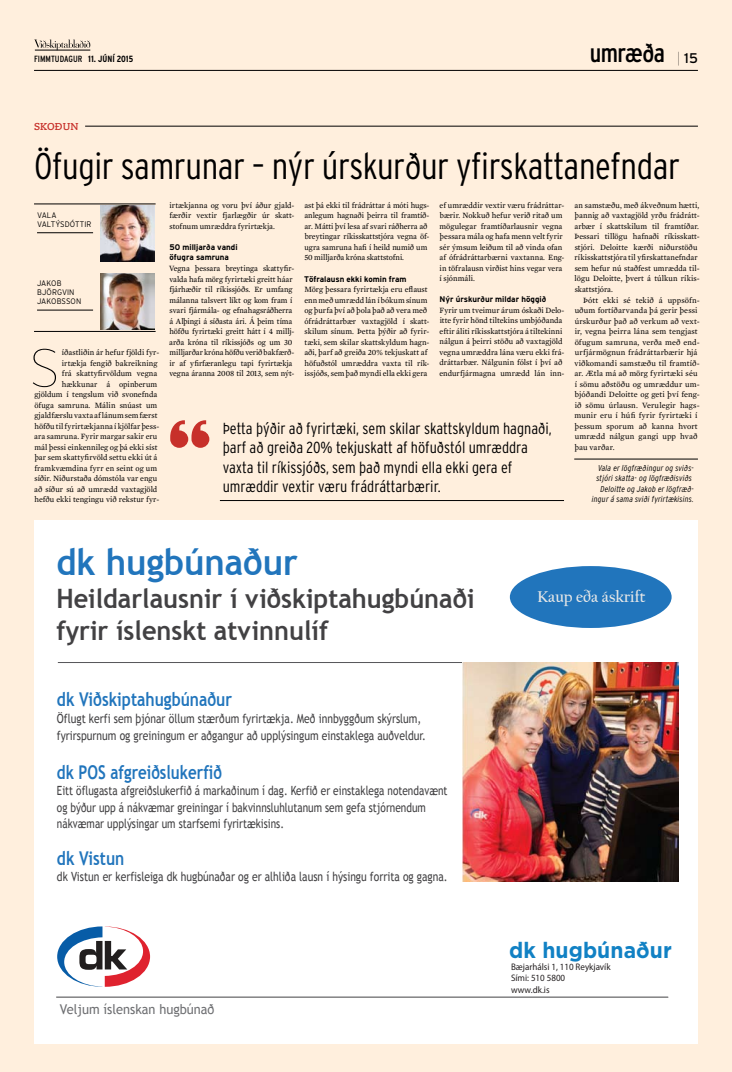
<style>
.page{position:relative;width:732px;height:1072px;background:#fff}
.page>*{position:absolute;margin:0;border:0;box-sizing:border-box;transform-origin:0 0}
.t1{font:100 53.2px "Interstate";color:#000}
.t2{font:300 condensed 37px "Interstate";letter-spacing:-.01em;color:#000}
.t3{font:700 36.4px "Trebuchet MS";color:#2175bc;scale:.95 1}
.t4{font:700 26.7px/32px "Trebuchet MS";color:#424143;scale:.95 1}
.t5{font:condensed 26px "Interstate";color:#000}
.t6{font:700 22.2px "Gotham";letter-spacing:.005em;color:#1181c4;scale:.95 1}
.t7{font:700 19px "Trebuchet MS";color:#2175bc;scale:.82 1}
.t8{font:700 19px "Trebuchet MS";color:#2175bc;scale:.8 1}
.t9{font:700 16.4px "Californian FB";color:#e6e7e7;scale:.95 1}
.t10{font:300 condensed 16px/19.2px "Interstate";color:#000}
.t11{font:13.5px "Trebuchet MS";color:#6e6f72;scale:.95 1}
.t12{font:12.7px/17.1px "Trebuchet MS";color:#424143;scale:.82 1}
.t13{font:12.7px/16.2px "Trebuchet MS";color:#424143;scale:.8 1}
.t14{font:700 10px "Caecilia";letter-spacing:.01em;color:#c7302a}
.t15{font:9.5px/11.4px "Myriad Pro";color:#231f20;scale:.95 1}
.t16{font:condensed 9px "Interstate";color:#000}
.t17{font:italic 300 condensed 8.5px/10.5px "Interstate";letter-spacing:.02em;color:#000;text-align:right}
.t18{font:8.2px/10.5px "Mercury Text G2";letter-spacing:.005em;color:#000}
.t19{font:8.2px/10.5px "Mercury Text G2";letter-spacing:.005em;color:#000;scale:.96 1}
.t20{font:8.2px "Mercury Text G2";letter-spacing:.025em;color:#000}
.t21{font:300 8px/9px "Interstate";letter-spacing:.005em;color:#000;scale:.95 1}
.s1{font-weight:700}
.s2{font-weight:100;font-stretch:normal;font-size:14px}
.s3{font-stretch:normal;font-size:14px}
.s4{font-family:"Interstate";font-weight:700}
</style>
<div class="page">
<div style="left:0;top:0;width:731px;height:1072px;background:#ffefdd"></div>
<hr style="left:34px;top:70px;width:663px;height:1px;background:#000">
<svg style="left:34px;top:40px;width:56px;height:10px"></svg>
<hr style="left:35px;top:50px;width:55px;height:1px;background:#000">
<hr style="left:574px;top:459px;width:123px;height:1px;background:#000">
<hr style="left:85px;top:126px;width:612px;height:1px;background:#000">
<hr style="left:34px;top:204px;width:121px;height:1px;background:#000">
<hr style="left:37px;top:232px;width:56px;height:1px;background:#000">
<img style="left:100px;top:206px;width:54px;height:55px">
<div style="left:34px;top:520px;width:663px;height:523px;background:#fff"></div>
<hr style="left:58px;top:662px;width:415px;height:1px;background:#59595c">
<hr style="left:56px;top:996px;width:612px;height:1px;background:#59595c">
<img style="left:462px;top:662px;width:216px;height:219px">
<svg style="left:57px;top:926px;width:93px;height:60px"></svg>
<div style="left:509px;top:566px;width:162px;height:62px;background:#2175bc;border-radius:50%"></div>
<hr style="left:34px;top:331px;width:121px;height:1px;background:#000">
<hr style="left:37px;top:310px;width:56px;height:1px;background:#000">
<img style="left:100px;top:274px;width:54px;height:55px">
<hr style="left:220px;top:500px;width:344px;height:1px;background:#000">
<svg style="left:170px;top:420px;width:39px;height:28px"></svg>
<p class="t16" style="left:34px;top:53px;width:101px">FIMMTUDAGUR <span class="s1">11. júní 2015</span></p>
<p class="t5" style="left:589px;top:39px;width:110px">UMRÆÐA <span class="s2">|</span> <span class="s3">15</span></p>
<p class="t14" style="left:34px;top:121px;width:46px">SKOÐUN</p>
<p class="t2" style="left:34px;top:145px;width:647px">Öfugir samrunar – nýr úrskurður yfirskattanefndar</p>
<p class="t21" style="left:37px;top:210px;width:59px">VALA<br>VALTÝSDÓTTIR</p>
<p class="t21" style="left:37px;top:279px;width:48px">JAKOB<br>BJÖRGVIN<br>JAKOBSSON</p>
<p class="t1" style="left:29px;top:339px;width:32px">S</p>
<p class="t18" style="left:34px;top:347px;width:127px;text-align:right">íðastliðin ár hefur fjöldi fyr-<br>irtækja fengið bakreikning<br>frá skattyfirvöldum vegna hækkunar á opinberum gjöldum í tengslum við svonefnda öfuga samruna. Málin snúast um gjaldfærslu vaxta af lánum sem færst höfðu til fyrirtækjanna í kjölfar þess&shy;ara samruna. Fyrir margar sakir eru mál þessi einkennileg og þá ekki síst þar sem skattyfirvöld settu ekki út á framkvæmdina fyrr en seint og um síðir. Niðurstaða dómstóla var engu að síður sú að umrædd vaxtagjöld hefðu ekki tengingu við rekstur fyr-</p>
<p class="t18" style="left:169px;top:200px;width:126px;text-align:justify">irtækjanna og voru því áður gjald&shy;færðir vextir fjarlægðir úr skatt&shy;stofnum umræddra fyrirtækja.</p>
<p class="t19" style="left:169px;top:242px;width:132px"><span class="s4">50 milljarða vandi<br>öfugra samruna<br></span>Vegna þessara breytinga skattyfir&shy;valda hafa mörg fyrirtæki greitt háar fjárhæðir til ríkissjóðs. Er umfang málanna talsvert líkt og kom fram í svari fjármála- og efnahagsráðherra á Alþingi á síðasta ári. Á þeim tíma höfðu fyrirtæki greitt hátt í 4 millj&shy;arða króna til ríkissjóðs og um 30 milljarðar króna höfðu verið bakfærð&shy;ir af yfirfæranlegu tapi fyrirtækja vegna áranna 2008 til 2013, sem nýt-</p>
<p class="t19" style="left:304px;top:200px;width:132px">ast þá ekki til frádráttar á móti hugs&shy;anlegum hagnaði þeirra til framtíð&shy;ar. Mátti því lesa af svari ráðherra að breytingar ríkisskattstjóra vegna öf&shy;ugra samruna hafi í heild numið um 50 milljarða króna skattstofni.</p>
<p class="t18" style="left:304px;top:273px;width:127px"><span class="s4">Töfralausn ekki komin fram<br></span>Mörg þessara fyrirtækja eru eflaust enn með umrædd lán í bókum sínum og þurfa því að þola það að vera með ófrádráttarbær vaxtagjöld í skatt&shy;skilum sínum. Þetta þýðir að fyrir&shy;tæki, sem skilar skattskyldum hagn&shy;aði, þarf að greiða 20% tekjuskatt af höfuðstól umræddra vaxta til rík&shy;issjóðs, sem það myndi ella ekki gera</p>
<p class="t18" style="left:439px;top:200px;width:127px">ef umræddir vextir væru frádráttar&shy;bærir. Nokkuð hefur verið ritað um mögulegar framtíðarlausnir vegna þessara mála og hafa menn velt fyrir sér ýmsum leiðum til að vinda ofan af ófrádráttarbærni vaxtanna. Eng&shy;in töfralausn virðist hins vegar vera í sjónmáli.</p>
<p class="t18" style="left:439px;top:294px;width:127px"><span class="s4">Nýr úrskurður mildar höggið </span>Fyrir um tveimur árum óskaði Delo&shy;itte fyrir hönd tiltekins umbjóðanda eftir áliti ríkisskattstjóra á tiltekinni nálgun á þeirri stöðu að vaxtagjöld vegna umræddra lána væru ekki frá&shy;dráttarbær. Nálgunin fólst í því að endurfjármagna umrædd lán inn-</p>
<p class="t10" style="left:223px;top:419px;width:330px">Þetta þýðir að fyrirtæki, sem skilar skattskyldum hagnaði, þarf að greiða 20% tekjuskatt af höfuðstól umræddra vaxta til ríkissjóðs, sem það myndi ella ekki gera ef umræddir vextir væru frádráttarbærir.</p>
<p class="t18" style="left:574px;top:200px;width:126px">an samstæðu, með ákveðnum hætti,</p>
<p class="t18" style="left:574px;top:210px;width:126px">þannig að vaxtagjöld yrðu frádrátt-</p>
<p class="t18" style="left:574px;top:221px;width:126px">arbær í skattskilum til framtíðar.</p>
<p class="t18" style="left:574px;top:231px;width:126px">Þessari tillögu hafnaði ríkisskatt-</p>
<p class="t18" style="left:574px;top:242px;width:124px">stjóri. Deloitte kærði niðurstöðu</p>
<p class="t18" style="left:574px;top:252px;width:125px">ríkisskattstjóra til yfirskattanefndar</p>
<p class="t18" style="left:574px;top:263px;width:126px">sem hefur nú staðfest umrædda til-</p>
<p class="t18" style="left:574px;top:273px;width:126px">lögu Deloitte, þvert á túlkun ríkis-</p>
<p class="t18" style="left:574px;top:284px;width:40px">skattstjóra.</p>
<p class="t18" style="left:583px;top:294px;width:118px">Þótt ekki sé tekið á uppsöfn-</p>
<p class="t18" style="left:574px;top:305px;width:124px">uðum fortíðarvanda þá gerir þessi</p>
<p class="t18" style="left:574px;top:315px;width:126px">úrskurður það að verkum að vext-</p>
<p class="t18" style="left:574px;top:326px;width:124px">ir, vegna þeirra lána sem tengjast</p>
<p class="t18" style="left:574px;top:336px;width:126px">öfugum samruna, verða með end-</p>
<p class="t18" style="left:574px;top:347px;width:124px">urfjármögnun frádráttarbærir hjá</p>
<p class="t18" style="left:574px;top:357px;width:126px">viðkomandi samstæðu til framtíð-</p>
<p class="t18" style="left:574px;top:368px;width:124px">ar. Ætla má að mörg fyrirtæki séu</p>
<p class="t18" style="left:574px;top:378px;width:126px">í sömu aðstöðu og umræddur um-</p>
<p class="t18" style="left:574px;top:389px;width:126px">bjóðandi Deloitte og geti því feng-</p>
<p class="t18" style="left:574px;top:399px;width:126px">ið sömu úrlausn. Verulegir hags-</p>
<p class="t20" style="left:574px;top:410px;width:124px">munir eru í húfi fyrir fyrirtæki í</p>
<p class="t18" style="left:574px;top:420px;width:124px">þessum sporum að kanna hvort</p>
<p class="t18" style="left:574px;top:431px;width:124px">umrædd nálgun gangi upp hvað</p>
<p class="t18" style="left:574px;top:441px;width:41px">þau varðar.</p>
<p class="t17" style="left:591px;top:462px;width:103px">Vala er lögfræðingur og sviðs&shy;stjóri skatta- og lögfræðisviðs<br>Deloitte og Jakob er lögfræð&shy;ingur á sama sviði fyrirtækisins.</p>
<p class="t3" style="left:56px;top:540px;width:256px">dk hugbúnaður</p>
<p class="t4" style="left:56px;top:582px;width:441px">Heildarlausnir í viðskiptahugbúnaði fyrir íslenskt atvinnulíf</p>
<p class="t7" style="left:57px;top:687px;width:215px">dk Viðskiptahugbúnaður</p>
<p class="t12" style="left:57px;top:710px;width:451px">Öflugt kerfi sem þjónar öllum stærðum fyrirtækja. Með innbyggðum skýrslum, fyrirspurnum og greiningum er aðgangur að upplýsingum einstaklega auðveldur.</p>
<p class="t8" style="left:57px;top:760px;width:208px">dk POS afgreiðslukerfið</p>
<p class="t13" style="left:57px;top:783px;width:489px">Eitt öflugasta afgreiðslukerfið á markaðinum í dag. Kerfið er einstaklega notendavænt og býður upp á nákvæmar greiningar í bakvinnsluhlutanum sem gefa stjórnendum nákvæmar upplýsingar um starfsemi fyrirtækisins.</p>
<p class="t7" style="left:57px;top:846px;width:84px">dk Vistun</p>
<p class="t12" style="left:57px;top:868px;width:477px">dk Vistun er kerfisleiga dk hugbúnaðar og er alhliða lausn í hýsingu forrita og gagna.</p>
<p class="t11" style="left:60px;top:1001px;width:164px">Veljum íslenskan hugbúnað</p>
<p class="t9" style="left:537px;top:587px;width:115px">Kaup eða áskrift</p>
<p class="t6" style="left:509px;top:937px;width:173px">dk hugbúnaður</p>
<p class="t15" style="left:511px;top:960px;width:106px">Bæjarhálsi 1, 110 Reykjavík<br>Sími: 510 5800<br>www.dk.is</p>
</div>
